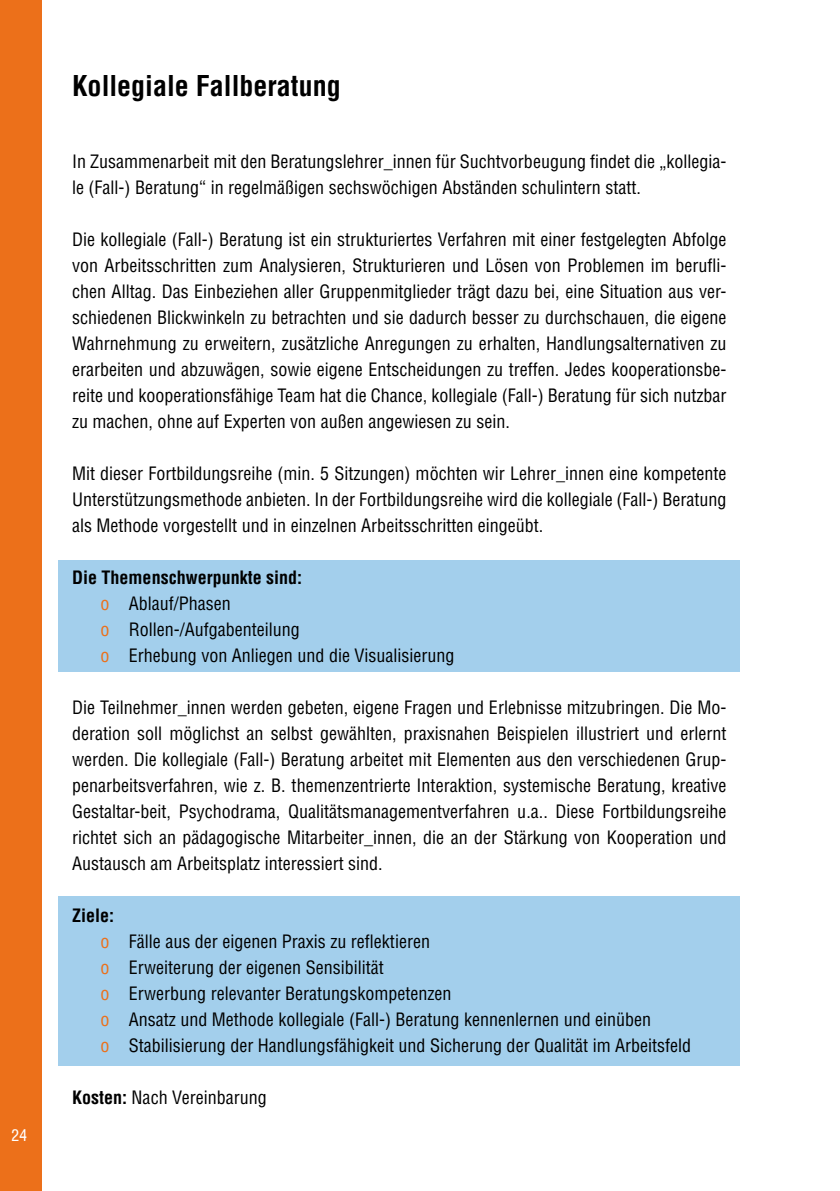
<style>
.page{position:relative;width:840px;height:1191px;background:#fff}
.page>*{position:absolute;margin:0;border:0;box-sizing:border-box;transform-origin:0 0}
.t1{font:700 condensed 28px "Helvetica";color:#000}
.t2{font:condensed 18px/26px "Helvetica";color:#000}
.t3{font:100 condensed 18px "Helvetica";color:#fff}
.s1{font-weight:700}
.s2{color:#ec701a}
</style>
<div class="page">
<div style="left:59px;top:896px;width:680px;height:170px;background:#a3cfec"></div>
<div style="left:59px;top:560px;width:680px;height:112px;background:#a3cfec"></div>
<div style="left:0;top:0;width:42px;height:1191px;background:#ec701a"></div>
<p class="t3" style="left:11px;top:1127px;width:18px">24</p>
<h1 class="t1" style="left:72px;top:68px;width:270px">Kollegiale Fallberatung</h1>
<p class="t2" style="left:72px;top:148px;width:655px">In Zusammenarbeit mit den Beratungslehrer_innen für Suchtvorbeugung findet die „kollegia&shy;le (Fall-) Beratung“ in regelmäßigen sechswöchigen Abständen schulintern statt.</p>
<p class="t2" style="left:72px;top:226px;width:655px;text-align:justify">Die kollegiale (Fall-) Beratung ist ein strukturiertes Verfahren mit einer festgelegten Abfolge von Arbeitsschritten zum Analysieren, Strukturieren und Lösen von Problemen im berufli&shy;chen Alltag. Das Einbeziehen aller Gruppenmitglieder trägt dazu bei, eine Situation aus ver&shy;schiedenen Blickwinkeln zu betrachten und sie dadurch besser zu durchschauen, die eigene Wahrnehmung zu erweitern, zusätzliche Anregungen zu erhalten, Handlungsalternativen zu erarbeiten und abzuwägen, sowie eigene Entscheidungen zu treffen. Jedes kooperationsbe&shy;reite und kooperationsfähige Team hat die Chance, kollegiale (Fall-) Beratung für sich nutzbar zu machen, ohne auf Experten von außen angewiesen zu sein.</p>
<p class="t2" style="left:72px;top:460px;width:655px;text-align:justify">Mit dieser Fortbildungsreihe (min. 5 Sitzungen) möchten wir Lehrer_innen eine kompetente Unterstützungsmethode anbieten. In der Fortbildungsreihe wird die kollegiale (Fall-) Beratung als Methode vorgestellt und in einzelnen Arbeitsschritten eingeübt.</p>
<p class="t2" style="left:100px;top:564px;width:355px;text-indent:-28px"><span class="s1">Die Themenschwerpunkte sind:<br></span><span class="s2">o</span> Ablauf/Phasen<br><span class="s2">o</span> Rollen-/Aufgabenteilung<br><span class="s2">o</span> Erhebung von Anliegen und die Visualisierung</p>
<p class="t2" style="left:72px;top:694px;width:655px;text-align:justify">Die Teilnehmer_innen werden gebeten, eigene Fragen und Erlebnisse mitzubringen. Die Mo&shy;deration soll möglichst an selbst gewählten, praxisnahen Beispielen illustriert und erlernt werden. Die kollegiale (Fall-) Beratung arbeitet mit Elementen aus den verschiedenen Grup&shy;penarbeitsverfahren, wie z. B. themenzentrierte Interaktion, systemische Beratung, kreative Gestaltar-beit, Psychodrama, Qualitätsmanagementverfahren u.a.. Diese Fortbildungsreihe richtet sich an pädagogische Mitarbeiter_innen, die an der Stärkung von Kooperation und Austausch am Arbeitsplatz interessiert sind.</p>
<p class="t2" style="left:100px;top:902px;width:592px;text-indent:-28px"><span class="s1">Ziele:<br></span><span class="s2">o</span> Fälle aus der eigenen Praxis zu reflektieren<br><span class="s2">o</span> Erweiterung der eigenen Sensibilität<br><span class="s2">o</span> Erwerbung relevanter Beratungskompetenzen<br><span class="s2">o</span> Ansatz und Methode kollegiale (Fall-) Beratung kennenlernen und einüben<br><span class="s2">o</span> Stabilisierung der Handlungsfähigkeit und Sicherung der Qualität im Arbeitsfeld</p>
<p class="t2" style="left:72px;top:1084px;width:196px"><span class="s1">Kosten:</span> Nach Vereinbarung</p>
</div>
